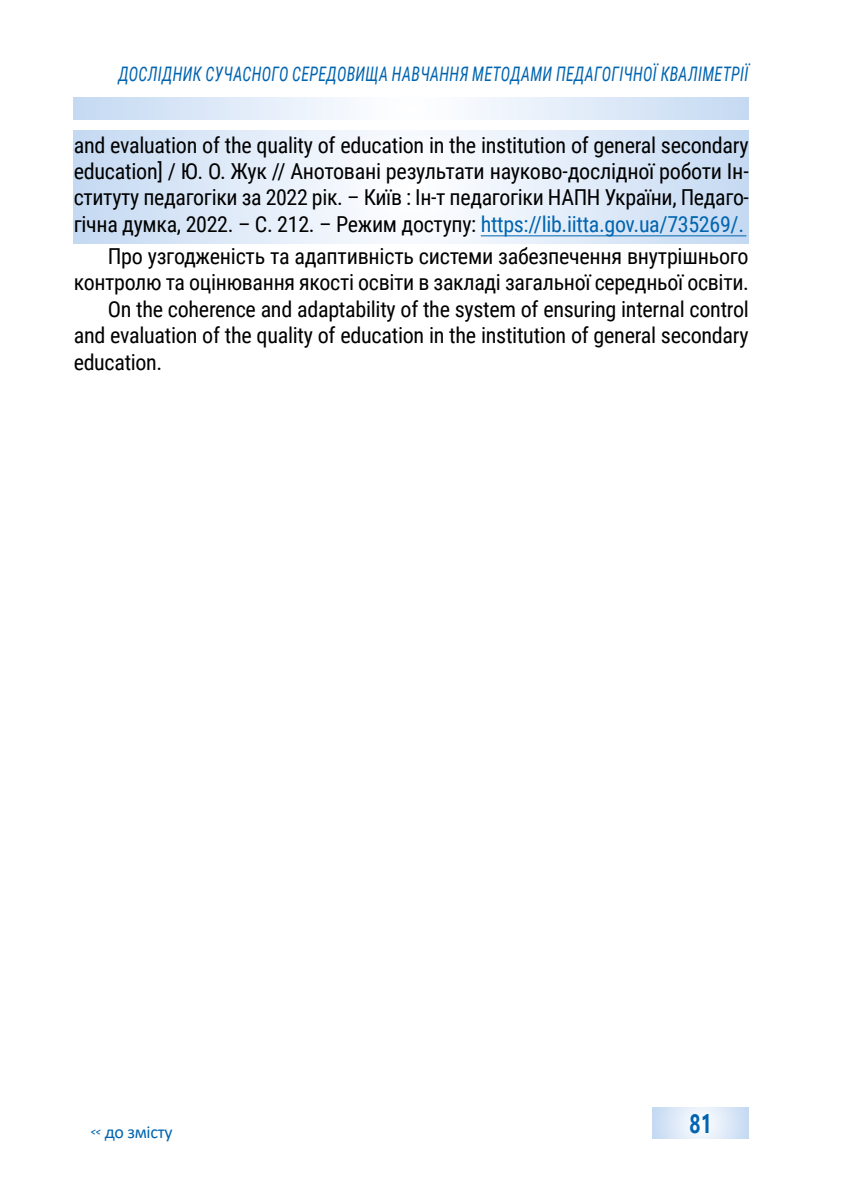
<style>
.page{position:relative;width:851px;height:1191px;background:#fff}
.page>*{position:absolute;margin:0;border:0;box-sizing:border-box;transform-origin:0 0}
.t1{font:700 26.4px "Segoe UI";color:#0064b0;scale:.73 1}
.t2{font:22px/26.4px "Roboto Condensed";letter-spacing:-.015em;color:#000;text-align:justify}
.t3{font:italic 20px "Roboto Condensed";letter-spacing:.02em;color:#0064b0;scale:.8 1}
.t4{font:18px "Calibri";letter-spacing:-.015em;color:#0064b0}
.s1{color:#0064b0}
.s2{font-family:"Roboto Condensed";font-style:italic;font-size:12px}
</style>
<div class="page">
<svg style="left:74px;top:98px;width:674px;height:21px"></svg>
<svg style="left:652px;top:1107px;width:96px;height:31px"></svg>
<svg style="left:74px;top:130px;width:674px;height:113px"></svg>
<hr style="left:480px;top:235px;width:266px;height:1px;background:#0064b0">
<p class="t3" style="left:118px;top:60px;width:789px">ДОСЛІДНИК СУЧАСНОГО СЕРЕДОВИЩА НАВЧАННЯ МЕТОДАМИ ПЕДАГОГІЧНОЇ КВАЛІМЕТРІЇ</p>
<p class="t2" style="left:74px;top:131px;width:676px">and evaluation of the quality of education in the institution of general secondary education] / Ю. О. Жук // Анотовані результати науково-дослідної роботи Ін&shy;ституту педагогіки за 2022 рік. – Київ : Ін-т педагогіки НАПН України, Педаго&shy;гічна думка, 2022. – С. 212. – Режим доступу: <span class="s1">https://lib.iitta.gov.ua/735269/.</span></p>
<p class="t2" style="left:108px;top:242px;width:642px">Про узгодженість та адаптивність системи забезпечення внутрішнього</p>
<p class="t2" style="left:74px;top:268px;width:676px">контролю та оцінювання якості освіти в закладі загальної середньої освіти.</p>
<p class="t2" style="left:108px;top:295px;width:642px">On the coherence and adaptability of the system of ensuring internal control</p>
<p class="t2" style="left:74px;top:321px;width:676px">and evaluation of the quality of education in the institution of general secondary</p>
<p class="t2" style="left:74px;top:348px;width:90px">education.</p>
<p class="t4" style="left:91px;top:1119px;width:83px"><span class="s2">&lt;&lt;</span> до змісту</p>
<p class="t1" style="left:689px;top:1098px;width:32px">81</p>
</div>
